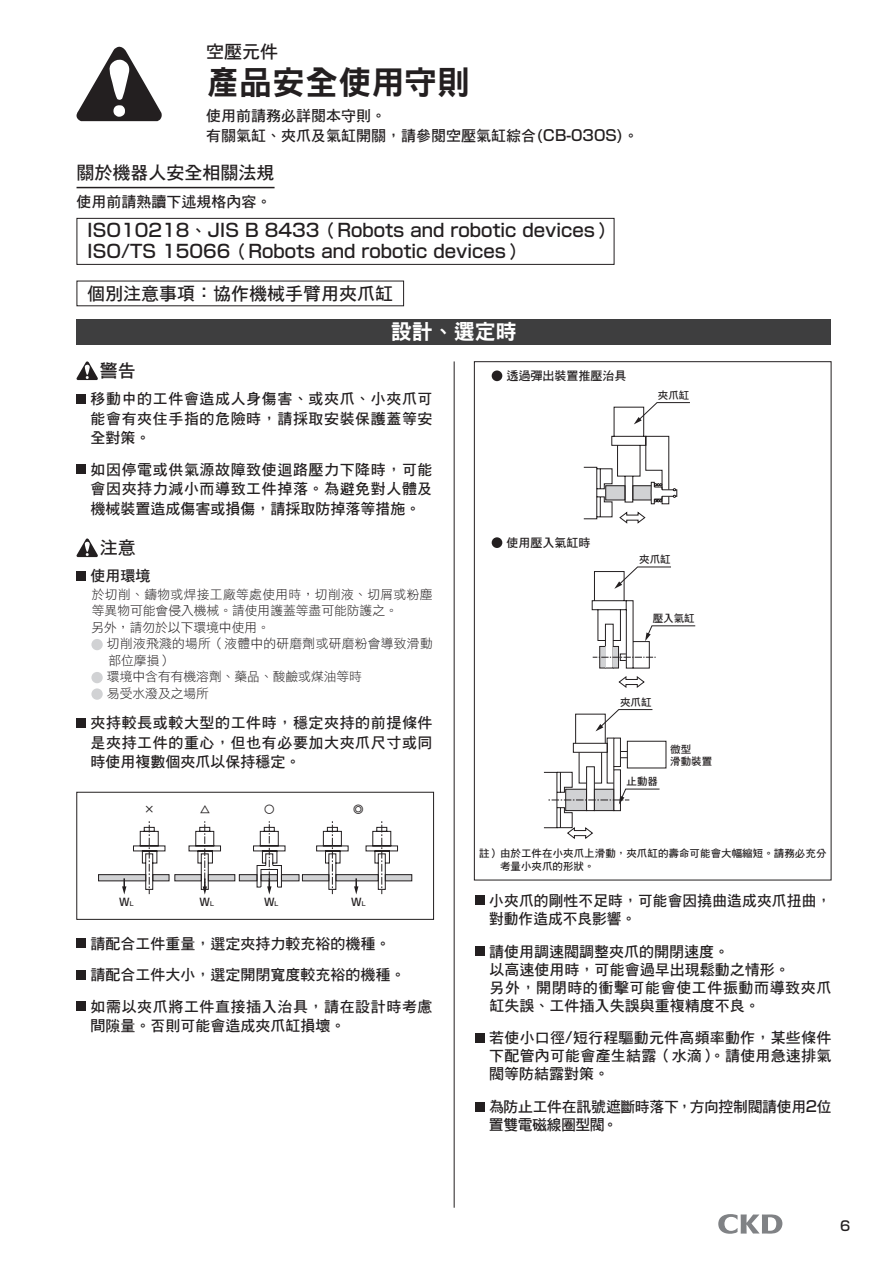
<style>
.page{position:relative;width:893px;height:1263px;background:#fff}
.page>*{position:absolute;margin:0;border:0;box-sizing:border-box;transform-origin:0 0}
.t1{font:33px "DF Hei Std W9";color:#231f20}
.t2{font:21px "DF Hei Std W9";color:#fff}
.t3{font:500 18px/21px "Shin Go Pro";color:#231f20}
.t4{font:18px "DF Hei Std W7";color:#231f20}
.t5{font:15px/19.5px "DF Hei Std W7";color:#231f20;text-align:justify}
.t6{font:15px/18px "DF Hei Std W7";letter-spacing:-.02em;color:#231f20}
.t7{font:500 13.5px "Shin Go Pro";color:#231f20}
.t8{font:12.75px/16.5px "DF Hei Std W3";color:#231f20}
.t9{font:12px "DF Hei Std W7";color:#231f20}
.t10{font:10.5px/12.8px "DF Hei Std W7";letter-spacing:.005em;color:#231f20}
.t11{font:500 10.5px "Shin Go Pro";color:#231f20}
.s1{font-family:"Shin Go Pro";font-weight:500}
.s2{font-family:"DF Hei Std W7";font-weight:400}
.s3{font-size:6.15px}
</style>
<div class="page">
<svg style="left:718px;top:1214px;width:64px;height:20px"></svg>
<hr style="left:77px;top:187px;width:198px;height:1px;background:#231f20">
<svg style="left:76px;top:361px;width:22px;height:19px"></svg>
<div style="left:77px;top:394px;width:9px;height:9px;background:#231f20"></div>
<div style="left:77px;top:465px;width:9px;height:9px;background:#231f20"></div>
<svg style="left:76px;top:538px;width:22px;height:19px"></svg>
<div style="left:77px;top:571px;width:9px;height:9px;background:#231f20"></div>
<div style="left:91px;top:639px;width:12px;height:11px;background:#d1d2d4;border-radius:50%"></div>
<div style="left:91px;top:672px;width:12px;height:11px;background:#d1d2d4;border-radius:50%"></div>
<div style="left:91px;top:688px;width:12px;height:12px;background:#d1d2d4;border-radius:50%"></div>
<div style="left:77px;top:718px;width:9px;height:9px;background:#231f20"></div>
<div style="left:77px;top:939px;width:9px;height:9px;background:#231f20"></div>
<div style="left:77px;top:970px;width:9px;height:9px;background:#231f20"></div>
<div style="left:77px;top:1002px;width:9px;height:9px;background:#231f20"></div>
<div style="left:77px;top:792px;width:357px;height:127px;border:1px solid #231f20"></div>
<div style="left:99px;top:875px;width:47px;height:6px;background:#d1d2d4"></div>
<div style="left:98px;top:874px;width:48px;height:7px;border:1px solid #231f20"></div>
<div style="left:153px;top:875px;width:16px;height:6px;background:#d1d2d4"></div>
<div style="left:152px;top:874px;width:17px;height:7px;border:1px solid #231f20"></div>
<div style="left:175px;top:875px;width:26px;height:6px;background:#d1d2d4"></div>
<div style="left:174px;top:874px;width:28px;height:7px;border:1px solid #231f20"></div>
<div style="left:208px;top:875px;width:27px;height:6px;background:#d1d2d4"></div>
<div style="left:208px;top:874px;width:27px;height:7px;border:1px solid #231f20"></div>
<div style="left:239px;top:875px;width:18px;height:6px;background:#d1d2d4"></div>
<div style="left:239px;top:874px;width:18px;height:7px;border:1px solid #231f20"></div>
<div style="left:281px;top:875px;width:18px;height:6px;background:#d1d2d4"></div>
<div style="left:281px;top:874px;width:18px;height:7px;border:1px solid #231f20"></div>
<div style="left:302px;top:875px;width:27px;height:6px;background:#d1d2d4"></div>
<div style="left:302px;top:874px;width:27px;height:7px;border:1px solid #231f20"></div>
<div style="left:385px;top:875px;width:27px;height:6px;background:#d1d2d4"></div>
<div style="left:385px;top:874px;width:27px;height:7px;border:1px solid #231f20"></div>
<div style="left:336px;top:875px;width:42px;height:6px;background:#d1d2d4"></div>
<div style="left:336px;top:874px;width:43px;height:7px;border:1px solid #231f20"></div>
<svg style="left:133px;top:821px;width:33px;height:73px"></svg>
<svg style="left:122px;top:878px;width:4px;height:16px"></svg>
<svg style="left:188px;top:821px;width:33px;height:74px"></svg>
<svg style="left:365px;top:821px;width:33px;height:73px"></svg>
<svg style="left:316px;top:821px;width:42px;height:73px"></svg>
<svg style="left:253px;top:821px;width:33px;height:73px"></svg>
<hr style="left:454px;top:361px;width:1px;height:847px;background:#231f20">
<div style="left:77px;top:218px;width:537px;height:47px;border:1px solid #231f20"></div>
<div style="left:77px;top:319px;width:754px;height:25px;background:#3e3e3f"></div>
<svg style="left:76px;top:46px;width:86px;height:75px"></svg>
<div style="left:475px;top:896px;width:9px;height:9px;background:#231f20"></div>
<div style="left:475px;top:946px;width:9px;height:9px;background:#231f20"></div>
<div style="left:475px;top:1033px;width:9px;height:9px;background:#231f20"></div>
<div style="left:475px;top:1102px;width:9px;height:9px;background:#231f20"></div>
<svg style="left:583px;top:402px;width:107px;height:122px"></svg>
<svg style="left:618px;top:676px;width:27px;height:12px"></svg>
<svg style="left:591px;top:566px;width:105px;height:103px"></svg>
<div style="left:575px;top:714px;width:31px;height:30px;border:1px solid #231f20"></div>
<svg style="left:543px;top:737px;width:117px;height:102px"></svg>
<svg style="left:595px;top:709px;width:58px;height:22px"></svg>
<div style="left:492px;top:537px;width:10px;height:11px;background:#231f20;border-radius:50%"></div>
<div style="left:492px;top:370px;width:10px;height:11px;background:#231f20;border-radius:50%"></div>
<p class="t4" style="left:206px;top:42px;width:73px">空壓元件</p>
<h1 class="t1" style="left:206px;top:64px;width:265px">產品安全使用守則</h1>
<p class="t5" style="left:206px;top:106px;width:434px">使用前請務必詳閱本守則。<br>有關氣缸、夾爪及氣缸開關，請參閱空壓氣缸綜合<span class="s1">(CB-030S)</span>。</p>
<p class="t4" style="left:77px;top:163px;width:200px">關於機器人安全相關法規</p>
<p class="t5" style="left:77px;top:192px;width:197px">使用前請熟讀下述規格內容。</p>
<p class="t3" style="left:87px;top:218px;width:527px">ISO10218<span class="s2">、</span>JIS B 8433<span class="s2">（</span>Robots and robotic devices<span class="s2">）<br></span>ISO/TS 15066<span class="s2">（</span>Robots and robotic devices<span class="s2">）</span></p>
<p class="t4" style="left:87px;top:284px;width:307px">個別注意事項：協作機械手臂用夾爪缸</p>
<h2 class="t2" style="left:391px;top:320px;width:127px">設計、選定時</h2>
<p class="t4" style="left:100px;top:361px;width:37px">警告</p>
<p class="t5" style="left:91px;top:389px;width:343px">移動中的工件會造成人身傷害、或夾爪、小夾爪可能會有夾住手指的危險時，請採取安裝保護蓋等安全對策。</p>
<p class="t5" style="left:91px;top:459px;width:343px">如因停電或供氣源故障致使迴路壓力下降時，可能會因夾持力減小而導致工件掉落。為避免對人體及機械裝置造成傷害或損傷，請採取防掉落等措施。</p>
<p class="t4" style="left:100px;top:538px;width:37px">注意</p>
<p class="t5" style="left:91px;top:566px;width:61px">使用環境</p>
<p class="t8" style="left:91px;top:586px;width:343px">於切削、鑄物或焊接工廠等處使用時，切削液、切屑或粉塵等異物可能會侵入機械。請使用護蓋等盡可能防護之。<br>另外，請勿於以下環境中使用。</p>
<p class="t8" style="left:107px;top:635px;width:327px">切削液飛濺的場所（液體中的研磨劑或研磨粉會導致滑動部位摩損）<br>環境中含有有機溶劑、藥品、酸鹼或煤油等時<br>易受水潑及之場所</p>
<p class="t5" style="left:91px;top:713px;width:343px">夾持較長或較大型的工件時，穩定夾持的前提條件是夾持工件的重心，但也有必要加大夾爪尺寸或同時使用複數個夾爪以保持穩定。</p>
<p class="t10" style="left:144px;top:803px;width:12px">×</p>
<p class="t11" style="left:119px;top:893px;width:16px">W<span class="s3">L</span></p>
<p class="t10" style="left:200px;top:803px;width:12px">△</p>
<p class="t11" style="left:199px;top:893px;width:16px">W<span class="s3">L</span></p>
<p class="t10" style="left:264px;top:803px;width:12px">○</p>
<p class="t11" style="left:264px;top:893px;width:16px">W<span class="s3">L</span></p>
<p class="t10" style="left:353px;top:803px;width:12px">◎</p>
<p class="t11" style="left:351px;top:893px;width:16px">W<span class="s3">L</span></p>
<p class="t5" style="left:91px;top:927px;width:343px;line-height:31.5px;text-align:left">請配合工件重量，選定夾持力較充裕的機種。<br>請配合工件大小，選定開閉寬度較充裕的機種。<br>如需以夾爪將工件直接插入治具，請在設計時考慮</p>
<p class="t5" style="left:91px;top:1016px;width:256px">間隙量。否則可能會造成夾爪缸損壞。</p>
<p class="t9" style="left:506px;top:369px;width:121px">透過彈出裝置推壓治具</p>
<p class="t10" style="left:658px;top:389px;width:33px">夾爪缸</p>
<p class="t9" style="left:506px;top:536px;width:85px">使用壓入氣缸時</p>
<p class="t10" style="left:639px;top:553px;width:33px">夾爪缸</p>
<p class="t10" style="left:653px;top:612px;width:43px">壓入氣缸</p>
<p class="t10" style="left:620px;top:696px;width:33px">夾爪缸</p>
<p class="t10" style="left:627px;top:775px;width:33px">止動器</p>
<p class="t10" style="left:670px;top:742px;width:43px">微型<br>滑動裝置</p>
<p class="t10" style="left:500px;top:846px;width:328px;line-height:13.5px;text-indent:-21px">註）由於工件在小夾爪上滑動，夾爪缸的壽命可能會大幅縮短。請務必充分考量小夾爪的形狀。</p>
<p class="t5" style="left:489px;top:891px;width:343px;line-height:18px">小夾爪的剛性不足時，可能會因撓曲造成夾爪扭曲，對動作造成不良影響。</p>
<p class="t5" style="left:489px;top:942px;width:344px;line-height:18px;text-align:left">請使用調速閥調整夾爪的開閉速度。<br>以高速使用時，可能會過早出現鬆動之情形。<br>另外，開閉時的衝擊可能會使工件振動而導致夾爪缸失誤、工件插入失誤與重複精度不良。</p>
<p class="t5" style="left:489px;top:1029px;width:344px;line-height:18px">若使小口徑<span class="s1">/</span>短行程驅動元件高頻率動作，某些條件下配管內可能會產生結露（水滴）。請使用急速排氣閥等防結露對策。</p>
<p class="t6" style="left:489px;top:1097px;width:344px">為防止工件在訊號遮斷時落下，方向控制閥請使用<span class="s1">2</span>位置雙電磁線圈型閥。</p>
<p class="t7" style="left:840px;top:1215px;width:12px">6</p>
</div>
